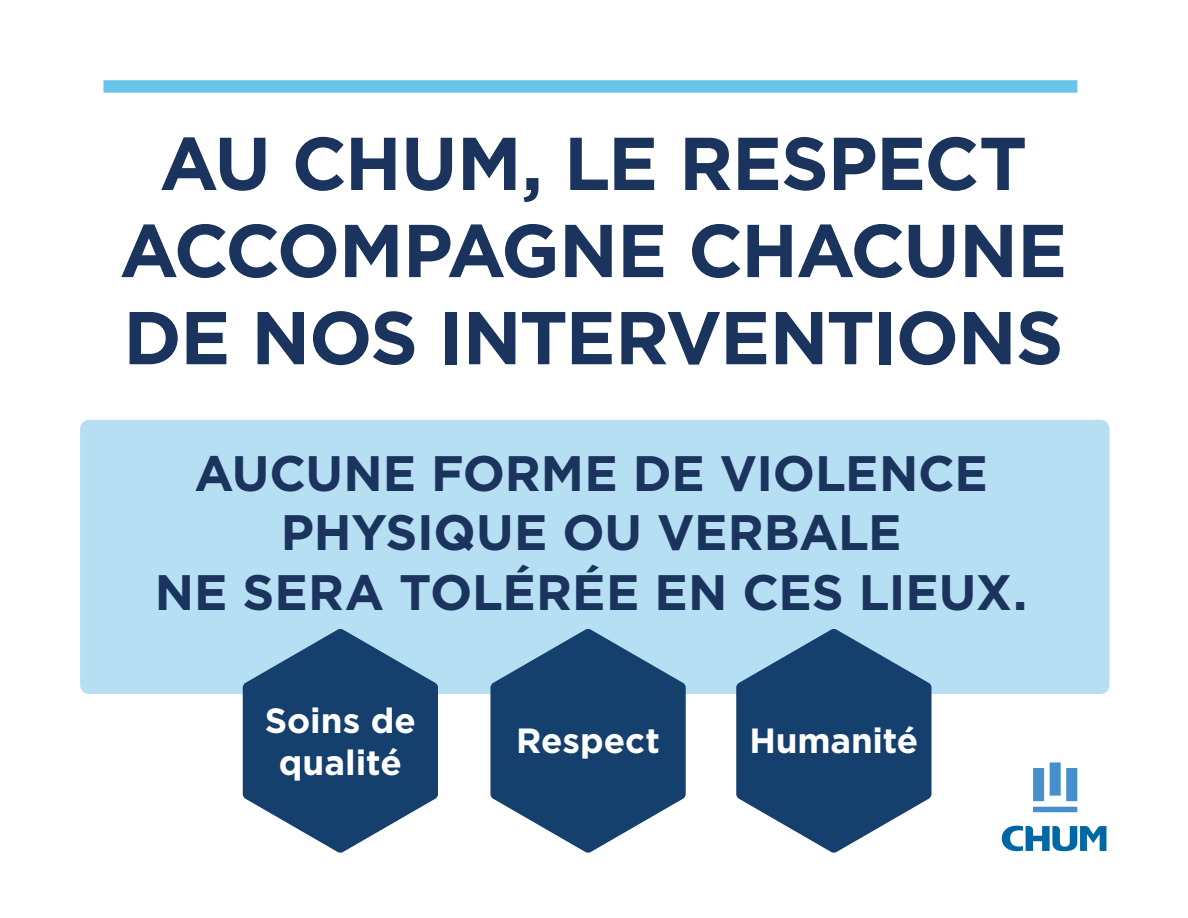
<style>
.page{position:relative;width:1188px;height:918px;background:#fff}
.page>*{position:absolute;margin:0;border:0;box-sizing:border-box;transform-origin:0 0}
.t1{font:700 74.7px/87.2px "Gotham";letter-spacing:-.02em;color:#1a345d;text-align:center}
.t2{font:700 49.8px/59.7px "Gotham";letter-spacing:-.005em;color:#1a345d;text-align:center}
.t3{font:700 34.95px/42px "Gotham";letter-spacing:-.005em;color:#fff;text-align:center}
</style>
<div class="page">
<svg style="left:1033px;top:762px;width:44px;height:50px"></svg>
<svg style="left:1002px;top:825px;width:104px;height:27px"></svg>
<div style="left:103px;top:80px;width:974px;height:13px;background:#69c4e9"></div>
<div style="left:80px;top:420px;width:1029px;height:274px;background:#b7dff3;border-radius:9px"></div>
<svg style="left:243px;top:629px;width:195px;height:224px;fill:#15406e"></svg>
<svg style="left:490px;top:629px;width:196px;height:224px;fill:#15406e"></svg>
<svg style="left:736px;top:629px;width:196px;height:224px;fill:#15406e"></svg>
<p class="t1" style="left:120px;top:120px;width:949px">AU CHUM, LE RESPECT<br>ACCOMPAGNE CHACUNE<br>DE NOS INTERVENTIONS</p>
<p class="t2" style="left:155px;top:443px;width:874px">AUCUNE FORME DE VIOLENCE<br>PHYSIQUE OU VERBALE<br>NE SERA TOLÉRÉE EN CES LIEUX.</p>
<p class="t3" style="left:265px;top:700px;width:153px">Soins de qualité</p>
<p class="t3" style="left:516px;top:719px;width:145px">Respect</p>
<p class="t3" style="left:750px;top:719px;width:170px">Humanité</p>
</div>
